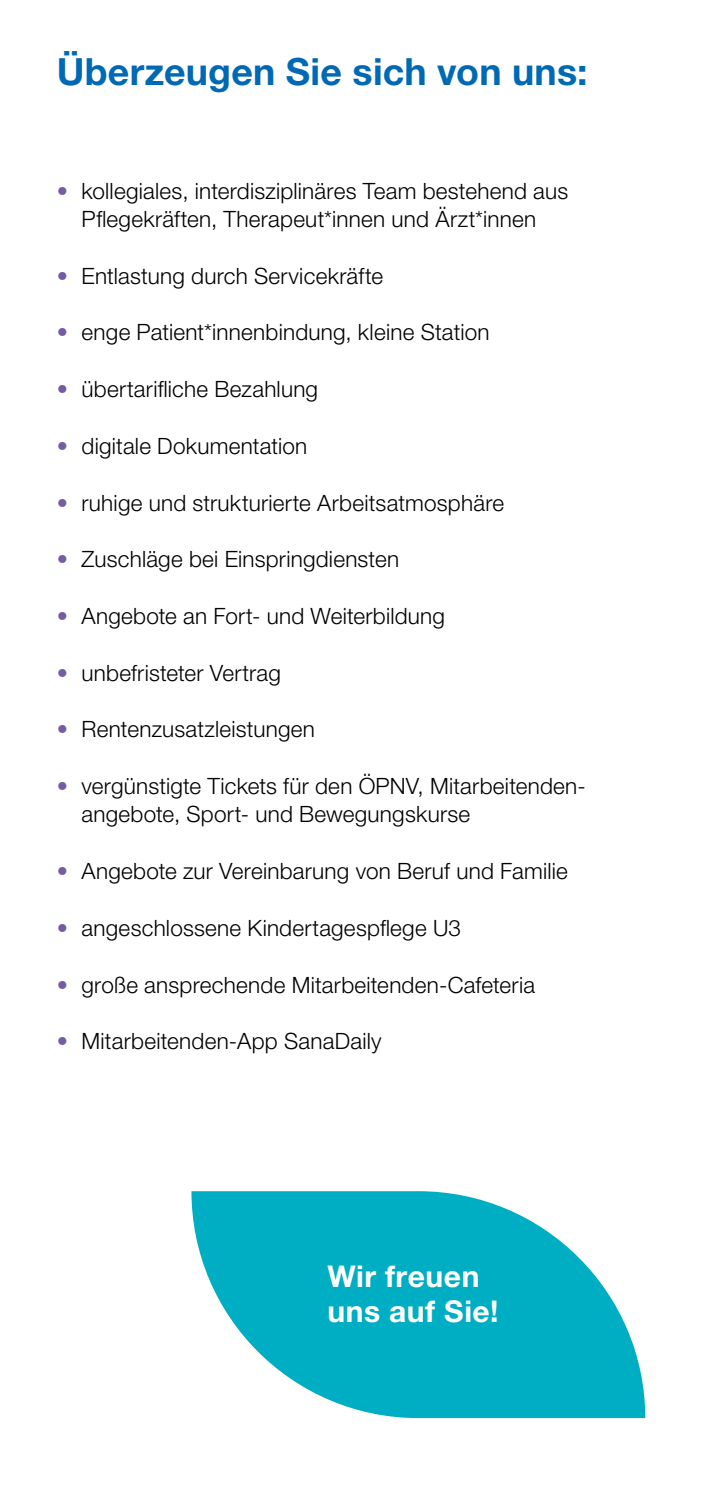
<style>
.page{position:relative;width:702px;height:1489px;background:#fff}
.page>*{position:absolute;margin:0;border:0;box-sizing:border-box;transform-origin:0 0}
.t1{font:700 37.5px "Helvetica Neue LT Pro";letter-spacing:.005em;color:#0069b4}
.t2{font:700 30px/35px "Helvetica Neue LT Pro";letter-spacing:.02em;color:#fff}
.t3{font:300 22.5px/28.2px "Helvetica Neue LT Pro";letter-spacing:.01em;color:#000;text-align:center}
.s1{color:#745ba3}
</style>
<div class="page">
<svg style="left:191px;top:1191px;width:454px;height:226px;fill:#00aec3"></svg>
<p class="t1" style="left:57px;top:48px;width:532px">Überzeugen Sie sich von uns:</p>
<p class="t3" style="left:57px;top:176px;width:513px"><span class="s1">•</span> kollegiales, interdisziplinäres Team bestehend aus<br>Pflegekräften, Therapeut*innen und Ärzt*innen</p>
<p class="t3" style="left:57px;top:261px;width:328px"><span class="s1">•</span> Entlastung durch Servicekräfte</p>
<p class="t3" style="left:57px;top:318px;width:434px"><span class="s1">•</span> enge Patient*innenbindung, kleine Station</p>
<p class="t3" style="left:57px;top:374px;width:263px"><span class="s1">•</span> übertarifliche Bezahlung</p>
<p class="t3" style="left:57px;top:431px;width:252px"><span class="s1">•</span> digitale Dokumentation</p>
<p class="t3" style="left:57px;top:488px;width:449px"><span class="s1">•</span> ruhige und strukturierte Arbeitsatmosphäre</p>
<p class="t3" style="left:57px;top:544px;width:344px"><span class="s1">•</span> Zuschläge bei Einspringdiensten</p>
<p class="t3" style="left:57px;top:601px;width:390px"><span class="s1">•</span> Angebote an Fort- und Weiterbildung</p>
<p class="t3" style="left:57px;top:658px;width:226px"><span class="s1">•</span> unbefristeter Vertrag</p>
<p class="t3" style="left:57px;top:714px;width:260px"><span class="s1">•</span> Rentenzusatzleistungen</p>
<p class="t3" style="left:81px;top:771px;width:503px;text-align:left;text-indent:-25px"><span class="s1">•</span> vergünstigte Tickets für den ÖPNV, Mitarbeitenden&shy;angebote, Sport- und Bewegungskurse</p>
<p class="t3" style="left:57px;top:856px;width:512px"><span class="s1">•</span> Angebote zur Vereinbarung von Beruf und Familie</p>
<p class="t3" style="left:57px;top:913px;width:406px"><span class="s1">•</span> angeschlossene Kindertagespflege U3</p>
<p class="t3" style="left:57px;top:970px;width:480px"><span class="s1">•</span> große ansprechende Mitarbeitenden-Cafeteria</p>
<p class="t3" style="left:57px;top:1026px;width:326px"><span class="s1">•</span> Mitarbeitenden-App SanaDaily</p>
<p class="t2" style="left:327px;top:1258px;width:173px">Wir freuen uns auf Sie!</p>
</div>
